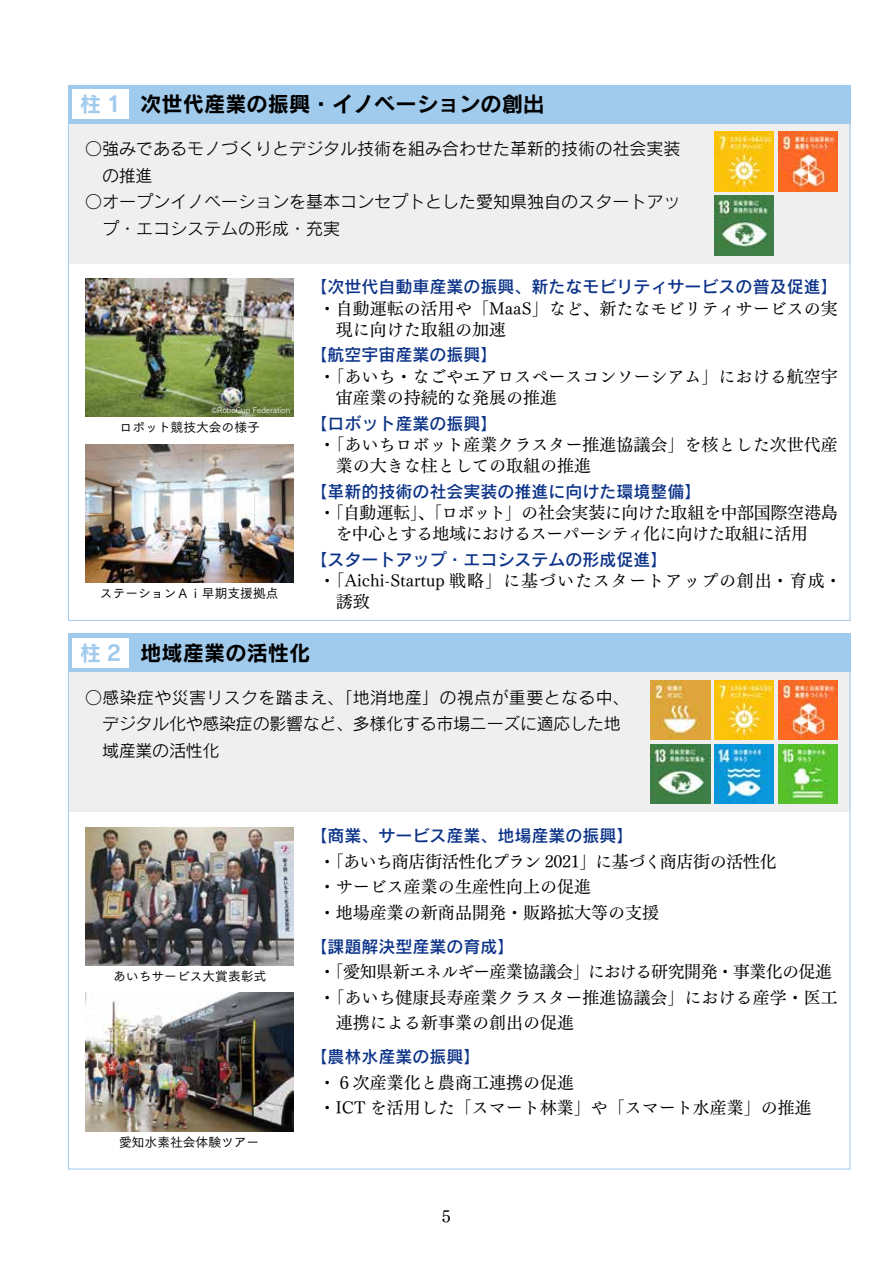
<style>
.page{position:relative;width:893px;height:1263px;background:#fff}
.page>*{position:absolute;margin:0;border:0;box-sizing:border-box;transform-origin:0 0}
.t1{font:21.3px "Rodin Pro B";color:#000}
.t2{font:16.95px/21.3px "Tsuku Min Pro M";color:#000}
.t3{font:16.95px/26.5px "Rodin Pro M";color:#000}
.t4{font:16.95px "Rodin Pro DB";color:#0c3388}
.t5{font:16.95px/21.3px "Tsuku Min Pro M";letter-spacing:-.035em;color:#000}
.t6{font:16.95px/21.3px "Tsuku Min Pro M";letter-spacing:.055em;color:#000}
.t7{font:12.75px "Tsuku Go Pro M";color:#000}
.t8{font:7.5px "Rodin Pro M";color:#fff}
.s1{color:#a1cbed}
</style>
<div class="page">
<div style="left:68px;top:85px;width:782px;height:179px;background:#efefef"></div>
<img style="left:85px;top:279px;width:208px;height:138px">
<img style="left:85px;top:444px;width:208px;height:139px">
<div style="left:68px;top:85px;width:782px;height:38px;background:#a1cbed"></div>
<div style="left:72px;top:89px;width:57px;height:30px;background:#fff"></div>
<img style="left:714px;top:132px;width:60px;height:59px">
<img style="left:778px;top:132px;width:60px;height:59px">
<img style="left:714px;top:196px;width:60px;height:59px">
<div style="left:68px;top:634px;width:782px;height:178px;background:#efefef"></div>
<img style="left:85px;top:993px;width:208px;height:138px">
<div style="left:68px;top:634px;width:782px;height:38px;background:#a1cbed"></div>
<div style="left:72px;top:638px;width:57px;height:30px;background:#fff"></div>
<img style="left:714px;top:680px;width:60px;height:60px">
<img style="left:651px;top:680px;width:59px;height:60px">
<img style="left:651px;top:744px;width:59px;height:60px">
<img style="left:778px;top:680px;width:60px;height:60px">
<img style="left:778px;top:744px;width:60px;height:60px">
<img style="left:714px;top:744px;width:60px;height:60px">
<img style="left:85px;top:827px;width:208px;height:138px">
<p class="t1" style="left:80px;top:90px;width:466px"><span class="s1">柱 1</span> 次世代産業の振興・イノベーションの創出</p>
<p class="t3" style="left:102px;top:135px;width:580px;text-indent:-17px">○強みであるモノづくりとデジタル技術を組み合わせた革新的技術の社会実装の推進</p>
<p class="t3" style="left:102px;top:188px;width:580px;text-indent:-17px">○オープンイノベーションを基本コンセプトとした愛知県独自のスタートアップ・エコシステムの形成・充実</p>
<p class="t8" style="left:211px;top:405px;width:80px">©RoboCup Federation</p>
<p class="t7" style="left:120px;top:417px;width:142px">ロボット競技大会の様子</p>
<p class="t7" style="left:100px;top:583px;width:180px">ステーションＡｉ早期支援拠点</p>
<p class="t4" style="left:310px;top:276px;width:529px">【次世代自動車産業の振興、新たなモビリティサービスの普及促進】</p>
<p class="t2" style="left:336px;top:296px;width:503px;text-indent:-17px">・自動運転の活用や「MaaS」など、新たなモビリティサービスの実現に向けた取組の加速</p>
<p class="t4" style="left:310px;top:344px;width:189px">【航空宇宙産業の振興】</p>
<p class="t2" style="left:336px;top:364px;width:503px;text-indent:-17px">・「あいち・なごやエアロスペースコンソーシアム」における航空宇宙産業の持続的な発展の推進</p>
<p class="t4" style="left:310px;top:412px;width:189px">【ロボット産業の振興】</p>
<p class="t2" style="left:336px;top:432px;width:503px;text-indent:-17px">・「あいちロボット産業クラスター推進協議会」を核とした次世代産業の大きな柱としての取組の推進</p>
<p class="t4" style="left:310px;top:480px;width:393px">【革新的技術の社会実装の推進に向けた環境整備】</p>
<p class="t5" style="left:335px;top:500px;width:504px;text-indent:-16px">・「自動運転」、「ロボット」の社会実装に向けた取組を中部国際空港島を中心とする地域におけるスーパーシティ化に向けた取組に活用</p>
<p class="t4" style="left:310px;top:548px;width:359px">【スタートアップ・エコシステムの形成促進】</p>
<p class="t6" style="left:336px;top:568px;width:507px;text-indent:-17px">・「Aichi-Startup 戦略」に基づいたスタートアップの創出・育成・誘致</p>
<p class="t1" style="left:80px;top:638px;width:232px"><span class="s1">柱 2</span> 地域産業の活性化</p>
<p class="t3" style="left:102px;top:683px;width:529px;text-indent:-17px">○感染症や災害リスクを踏まえ、「地消地産」の視点が重要となる中、デジタル化や感染症の影響など、多様化する市場ニーズに適応した地域産業の活性化</p>
<p class="t7" style="left:113px;top:965px;width:155px">あいちサービス大賞表彰式</p>
<p class="t7" style="left:119px;top:1131px;width:142px">愛知水素社会体験ツアー</p>
<p class="t4" style="left:310px;top:824px;width:325px">【商業、サービス産業、地場産業の振興】</p>
<p class="t2" style="left:319px;top:846px;width:459px;line-height:25.5px">・「あいち商店街活性化プラン 2021」に基づく商店街の活性化・サービス産業の生産性向上の促進<br>・地場産業の新商品開発・販路拡大等の支援</p>
<p class="t4" style="left:310px;top:935px;width:206px">【課題解決型産業の育成】</p>
<p class="t5" style="left:319px;top:959px;width:515px">・「愛知県新エネルギー産業協議会」における研究開発・事業化の促進</p>
<p class="t2" style="left:319px;top:985px;width:520px">・「あいち健康長寿産業クラスター推進協議会」における産学・医工</p>
<p class="t2" style="left:336px;top:1010px;width:240px">連携による新事業の創出の促進</p>
<p class="t4" style="left:310px;top:1045px;width:172px">【農林水産業の振興】</p>
<p class="t2" style="left:319px;top:1067px;width:495px;line-height:25.5px">・６次産業化と農商工連携の促進<br>・ICT を活用した「スマート林業」や「スマート水産業」の推進</p>
<p class="t2" style="left:442px;top:1203px;width:11px">5</p>
</div>
